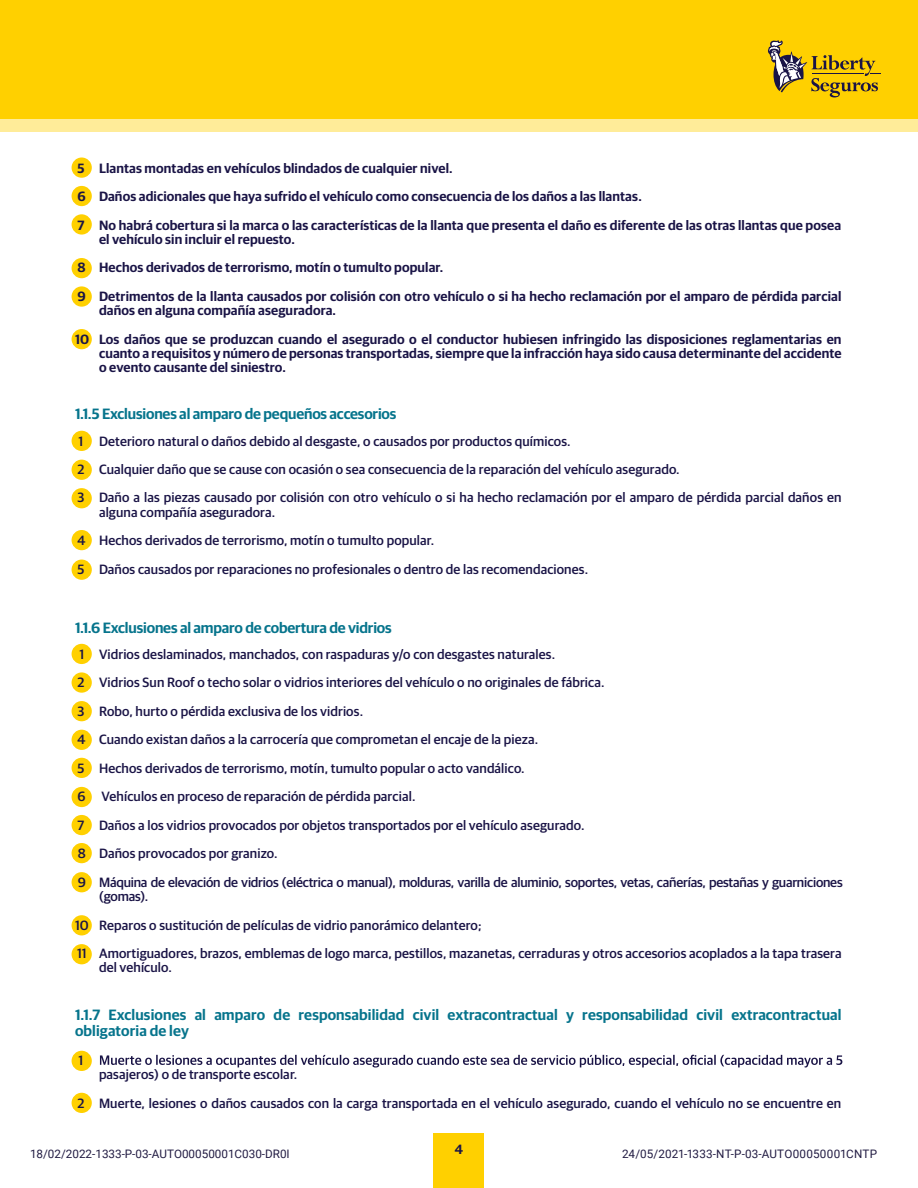
<style>
.page{position:relative;width:918px;height:1188px;background:#fff}
.page>*{position:absolute;margin:0;border:0;box-sizing:border-box;transform-origin:0 0}
.t1{font:600 15px/16.5px "Guardian Sans";letter-spacing:.01em;color:#06748c}
.t2{font:600 15px "Guardian Sans";letter-spacing:-.01em;color:#06748c}
.t3{font:500 13.5px/28.5px "Guardian Sans";letter-spacing:.01em;color:#1a1446}
.t4{font:600 13.5px/28.5px "Guardian Sans";letter-spacing:.01em;color:#1a1446}
.t5{font:11.7px "Roboto";color:#221c43}
</style>
<div class="page">
<div style="left:0;top:0;width:918px;height:132px;background:#ffec99"></div>
<div style="left:434px;top:1134px;width:50px;height:54px;background:#ffd000"></div>
<div style="left:0;top:0;width:918px;height:119px;background:#ffd000"></div>
<svg style="left:768px;top:40px;width:113px;height:57px"></svg>
<div style="left:72px;top:1093px;width:20px;height:20px;background:#ffd000;border-radius:50%"></div>
<div style="left:72px;top:1051px;width:20px;height:20px;background:#ffd000;border-radius:50%"></div>
<div style="left:72px;top:944px;width:20px;height:20px;background:#ffd000;border-radius:50%"></div>
<div style="left:72px;top:915px;width:20px;height:20px;background:#ffd000;border-radius:50%"></div>
<div style="left:72px;top:872px;width:20px;height:20px;background:#ffd000;border-radius:50%"></div>
<div style="left:72px;top:843px;width:20px;height:20px;background:#ffd000;border-radius:50%"></div>
<div style="left:72px;top:787px;width:20px;height:20px;background:#ffd000;border-radius:50%"></div>
<div style="left:72px;top:815px;width:20px;height:20px;background:#ffd000;border-radius:50%"></div>
<div style="left:72px;top:758px;width:20px;height:20px;background:#ffd000;border-radius:50%"></div>
<div style="left:72px;top:730px;width:20px;height:20px;background:#ffd000;border-radius:50%"></div>
<div style="left:72px;top:701px;width:20px;height:20px;background:#ffd000;border-radius:50%"></div>
<div style="left:72px;top:672px;width:20px;height:21px;background:#ffd000;border-radius:50%"></div>
<div style="left:72px;top:644px;width:20px;height:20px;background:#ffd000;border-radius:50%"></div>
<div style="left:72px;top:560px;width:20px;height:20px;background:#ffd000;border-radius:50%"></div>
<div style="left:72px;top:530px;width:20px;height:20px;background:#ffd000;border-radius:50%"></div>
<div style="left:72px;top:460px;width:20px;height:20px;background:#ffd000;border-radius:50%"></div>
<div style="left:72px;top:488px;width:20px;height:20px;background:#ffd000;border-radius:50%"></div>
<div style="left:72px;top:431px;width:20px;height:20px;background:#ffd000;border-radius:50%"></div>
<div style="left:72px;top:329px;width:20px;height:20px;background:#ffd000;border-radius:50%"></div>
<div style="left:72px;top:258px;width:20px;height:20px;background:#ffd000;border-radius:50%"></div>
<div style="left:72px;top:286px;width:20px;height:21px;background:#ffd000;border-radius:50%"></div>
<div style="left:72px;top:186px;width:20px;height:20px;background:#ffd000;border-radius:50%"></div>
<div style="left:72px;top:214px;width:20px;height:21px;background:#ffd000;border-radius:50%"></div>
<div style="left:72px;top:158px;width:20px;height:20px;background:#ffd000;border-radius:50%"></div>
<svg style="left:100px;top:1055px;width:742px;height:13px"></svg>
<p class="t4" style="left:78px;top:153px;width:765px">5 Llantas montadas en vehículos blindados de cualquier nivel.<br>6 Daños adicionales que haya sufrido el vehículo como consecuencia de los daños a las llantas.<br>7 No habrá cobertura si la marca o las características de la llanta que presenta el daño es diferente de las otras llantas que posea</p>
<p class="t4" style="left:78px;top:224px;width:765px;text-indent:21px">el vehículo sin incluir el repuesto.<br>8 Hechos derivados de terrorismo, motín o tumulto popular.<br>9 Detrimentos de la llanta causados por colisión con otro vehículo o si ha hecho reclamación por el amparo de pérdida parcial</p>
<p class="t4" style="left:75px;top:295px;width:768px;text-indent:24px">daños en alguna compañía aseguradora.<br>10 Los daños que se produzcan cuando el asegurado o el conductor hubiesen infringido las disposiciones reglamentarias en</p>
<p class="t4" style="left:99px;top:345px;width:744px;line-height:14.2px">cuanto a requisitos y número de personas transportadas, siempre que la infracción haya sido causa determinante del accidente o evento causante del siniestro.</p>
<p class="t2" style="left:75px;top:403px;width:323px">1.1.5 Exclusiones al amparo de pequeños accesorios</p>
<p class="t3" style="left:78px;top:425px;width:765px">1 Deterioro natural o daños debido al desgaste, o causados por productos químicos.<br>2 Cualquier daño que se cause con ocasión o sea consecuencia de la reparación del vehículo asegurado.<br>3 Daño a las piezas causado por colisión con otro vehículo o si ha hecho reclamación por el amparo de pérdida parcial daños en</p>
<p class="t3" style="left:78px;top:497px;width:512px;text-indent:21px">alguna compañía aseguradora.<br>4 Hechos derivados de terrorismo, motín o tumulto popular.<br>5 Daños causados por reparaciones no profesionales o dentro de las recomendaciones.</p>
<p class="t2" style="left:75px;top:617px;width:318px">1.1.6 Exclusiones al amparo de cobertura de vidrios</p>
<p class="t3" style="left:78px;top:639px;width:767px">1 Vidrios deslaminados, manchados, con raspaduras y/o con desgastes naturales.<br>2 Vidrios Sun Roof o techo solar o vidrios interiores del vehículo o no originales de fábrica.<br>3 Robo, hurto o pérdida exclusiva de los vidrios.<br>4 Cuando existan daños a la carrocería que comprometan el encaje de la pieza.<br>5 Hechos derivados de terrorismo, motín, tumulto popular o acto vandálico.<br>6 Vehículos en proceso de reparación de pérdida parcial.<br>7 Daños a los vidrios provocados por objetos transportados por el vehículo asegurado.<br>8 Daños provocados por granizo.<br>9 Máquina de elevación de vidrios (eléctrica o manual), molduras, varilla de aluminio, soportes, vetas, cañerías, pestañas y guarniciones</p>
<p class="t3" style="left:75px;top:881px;width:768px;text-indent:24px">(gomas).<br>10 Reparos o sustitución de películas de vidrio panorámico delantero;<br>11 Amortiguadores, brazos, emblemas de logo marca, pestillos, mazanetas, cerraduras y otros accesorios acoplados a la tapa trasera</p>
<p class="t3" style="left:99px;top:952px;width:74px">del vehículo.</p>
<p class="t1" style="left:75px;top:1005px;width:768px">1.1.7 Exclusiones al amparo de responsabilidad civil extracontractual y responsabilidad civil extracontractual obligatoria de ley</p>
<p class="t3" style="left:79px;top:1045px;width:6px">1</p>
<p class="t3" style="left:78px;top:1059px;width:765px;text-indent:21px">pasajeros) o de transporte escolar.<br>2 Muerte, lesiones o daños causados con la carga transportada en el vehículo asegurado, cuando el vehículo no se encuentre en</p>
<p class="t4" style="left:455px;top:1134px;width:10px">4</p>
<p class="t5" style="left:30px;top:1146px;width:261px">18/02/2022-1333-P-03-AUTO00050001C030-DR0I</p>
<p class="t5" style="left:622px;top:1146px;width:257px">24/05/2021-1333-NT-P-03-AUTO00050001CNTP</p>
</div>
